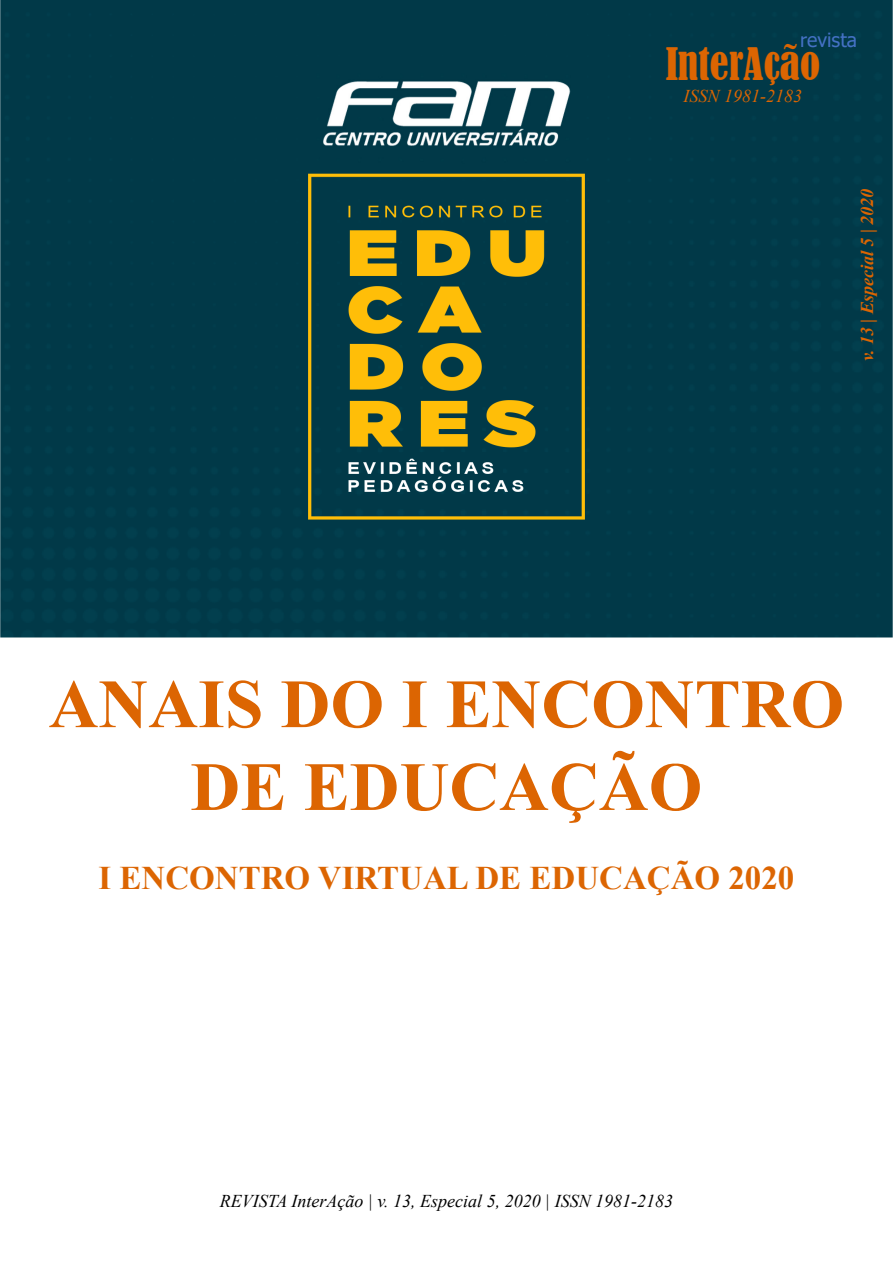
<style>
.page{position:relative;width:893px;height:1263px;background:#fff}
.page>*{position:absolute;margin:0;border:0;box-sizing:border-box;transform-origin:0 0}
.t1{font:700 69px/82.8px "Times New Roman";color:#dc6502;text-align:center}
.t2{font:condensed 42px "Bernard";color:#dc6502}
.t3{font:700 33px "Times New Roman";color:#dc6502}
.t4{font:19.5px "Tahoma";color:#4471c4}
.t5{font:italic 18px "Times New Roman";color:#000}
.t6{font:italic 700 18px "Times New Roman";color:#dc6502}
.t7{font:italic 18px "Times New Roman";color:#dc6502}
</style>
<div class="page">
<div style="left:0;top:0;width:893px;height:637px;background:#013948"></div>
<img style="left:304px;top:170px;width:285px;height:356px">
<img style="left:309px;top:60px;width:275px;height:107px">
<p class="t4" style="left:800px;top:27px;width:58px">revista</p>
<h2 class="t2" style="left:666px;top:39px;width:156px">InterAção</h2>
<p class="t7" style="left:684px;top:83px;width:120px">ISSN 1981-2183</p>
<p class="t6" style="left:855px;top:361px;width:174px;rotate:-90deg">v. 13 | Especial 5 | 2020</p>
<h1 class="t1" style="left:49px;top:661px;width:797px">ANAIS DO I ENCONTRO<br>DE EDUCAÇÃO</h1>
<h3 class="t3" style="left:99px;top:854px;width:697px">I ENCONTRO VIRTUAL DE EDUCAÇÃO 2020</h3>
<p class="t5" style="left:220px;top:1188px;width:455px">REVISTA InterAção | v. 13, Especial 5, 2020 | ISSN 1981-2183</p>
</div>
